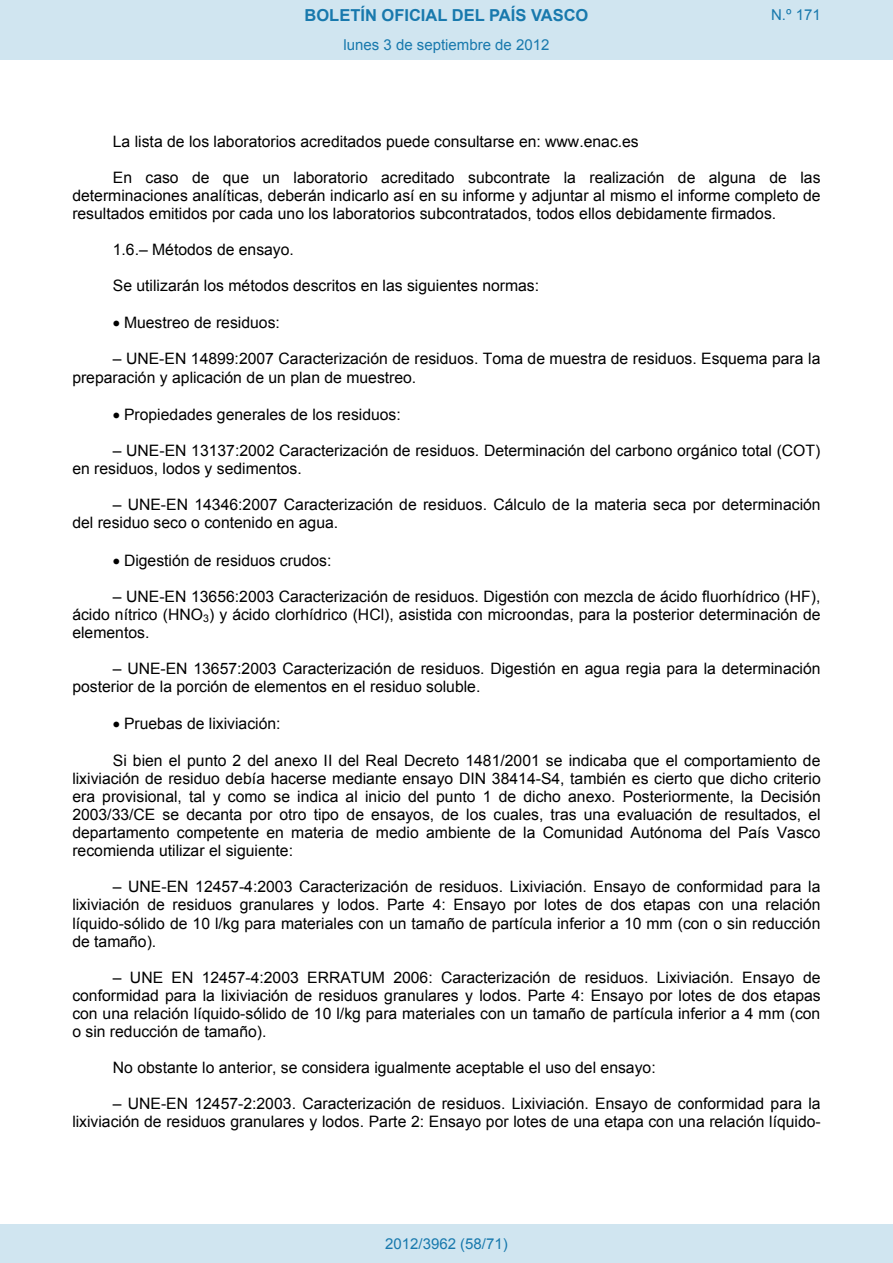
<style>
.page{position:relative;width:893px;height:1263px;background:#fff}
.page>*{position:absolute;margin:0;border:0;box-sizing:border-box;transform-origin:0 0}
.t1{font:700 16.5px "Arial";color:#1879ad}
.t2{font:15.75px/18.1px "Arial";color:#000;text-align:justify}
.Paginacion_Centro{font:15px "Arial";color:#1879ad}
</style>
<div class="page">
<div style="left:0;top:0;width:893px;height:60px;background:#d0e5f0"></div>
<div style="left:0;top:1225px;width:893px;height:38px;background:#d0e5f0"></div>
<p class="t1" style="left:305px;top:4px;width:285px">BOLETÍN OFICIAL DEL PAÍS VASCO</p>
<p class="Paginacion_Centro" style="left:771px;top:5px;width:51px">N.º 171</p>
<p class="Paginacion_Centro" style="left:343px;top:35px;width:207px">lunes 3 de septiembre de 2012</p>
<p class="t2" style="left:113px;top:132px;width:527px">La lista de los laboratorios acreditados puede consultarse en: www.enac.es</p>
<p class="t2" style="left:72px;top:168px;width:750px;text-indent:41px">En caso de que un laboratorio acreditado subcontrate la realización de alguna de las determinaciones analíticas, deberán indicarlo así en su informe y adjuntar al mismo el informe completo de resultados emitidos por cada uno los laboratorios subcontratados, todos ellos debidamente firmados.</p>
<p class="t2" style="left:113px;top:241px;width:183px">1.6.– Métodos de ensayo.</p>
<p class="t2" style="left:113px;top:277px;width:428px">Se utilizarán los métodos descritos en las siguientes normas:</p>
<p class="t2" style="left:113px;top:314px;width:169px">• Muestreo de residuos:</p>
<p class="t2" style="left:72px;top:350px;width:749px;text-indent:40px">– UNE-EN 14899:2007 Caracterización de residuos. Toma de muestra de residuos. Esquema para la preparación y aplicación de un plan de muestreo.</p>
<p class="t2" style="left:113px;top:405px;width:290px">• Propiedades generales de los residuos:</p>
<p class="t2" style="left:72px;top:441px;width:749px;text-indent:41px">– UNE-EN 13137:2002 Caracterización de residuos. Determinación del carbono orgánico total (COT) en residuos, lodos y sedimentos.</p>
<p class="t2" style="left:72px;top:496px;width:750px;text-indent:41px">– UNE-EN 14346:2007 Caracterización de residuos. Cálculo de la materia seca por determinación del residuo seco o contenido en agua.</p>
<p class="t2" style="left:113px;top:551px;width:220px">• Digestión de residuos crudos:</p>
<p class="t2" style="left:72px;top:587px;width:750px;text-indent:40px">– UNE-EN 13656:2003 Caracterización de residuos. Digestión con mezcla de ácido fluorhídrico (HF), ácido nítrico (HNO<sub>3</sub>) y ácido clorhídrico (HCl), asistida con microondas, para la posterior determinación de elementos.</p>
<p class="t2" style="left:72px;top:660px;width:750px;text-indent:40px">– UNE-EN 13657:2003 Caracterización de residuos. Digestión en agua regia para la determinación posterior de la porción de elementos en el residuo soluble.</p>
<p class="t2" style="left:113px;top:715px;width:169px">• Pruebas de lixiviación:</p>
<p class="t2" style="left:72px;top:751px;width:750px;text-indent:40px">Si bien el punto 2 del anexo II del Real Decreto 1481/2001 se indicaba que el comportamiento de lixiviación de residuo debía hacerse mediante ensayo DIN 38414-S4, también es cierto que dicho criterio era provisional, tal y como se indica al inicio del punto 1 de dicho anexo. Posteriormente, la Decisión 2003/33/CE se decanta por otro tipo de ensayos, de los cuales, tras una evaluación de resultados, el departamento competente en materia de medio ambiente de la Comunidad Autónoma del País Vasco recomienda utilizar el siguiente:</p>
<p class="t2" style="left:72px;top:878px;width:750px;text-indent:40px">– UNE-EN 12457-4:2003 Caracterización de residuos. Lixiviación. Ensayo de conformidad para la lixiviación de residuos granulares y lodos. Parte 4: Ensayo por lotes de dos etapas con una relación líquido-sólido de 10 l/kg para materiales con un tamaño de partícula inferior a 10 mm (con o sin reducción de tamaño).</p>
<p class="t2" style="left:72px;top:968px;width:750px;text-indent:41px">– UNE EN 12457-4:2003 ERRATUM 2006: Caracterización de residuos. Lixiviación. Ensayo de conformidad para la lixiviación de residuos granulares y lodos. Parte 4: Ensayo por lotes de dos etapas con una relación líquido-sólido de 10 l/kg para materiales con un tamaño de partícula inferior a 4 mm (con o sin reducción de tamaño).</p>
<p class="t2" style="left:113px;top:1059px;width:544px">No obstante lo anterior, se considera igualmente aceptable el uso del ensayo:</p>
<p class="t2" style="left:72px;top:1095px;width:750px;text-align:right">– UNE-EN 12457-2:2003. Caracterización de residuos. Lixiviación. Ensayo de conformidad para la lixiviación de residuos granulares y lodos. Parte 2: Ensayo por lotes de una etapa con una relación líquido-</p>
<p class="Paginacion_Centro" style="left:385px;top:1234px;width:124px">2012/3962 (58/71)</p>
</div>
